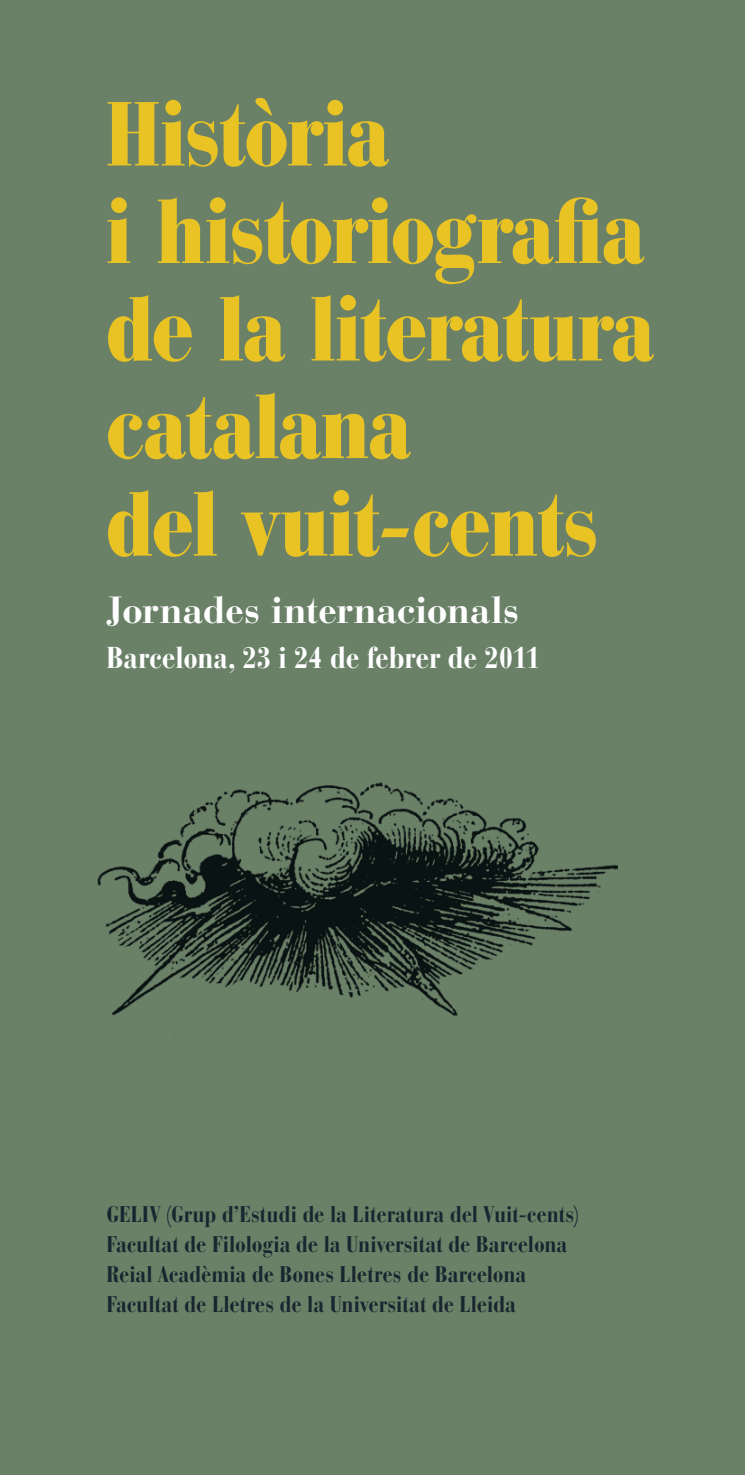
<style>
.page{position:relative;width:745px;height:1475px;background:#fff}
.page>*{position:absolute;margin:0;border:0;box-sizing:border-box;transform-origin:0 0}
.t1{font:900 condensed 90px/97.5px "Bauer Bodoni Std";letter-spacing:-.005em;color:#e9c323}
.t2{font:700 37.5px "Bauer Bodoni Std";letter-spacing:-.01em;color:#fff}
.t3{font:700 condensed 30px "Bauer Bodoni Std";letter-spacing:-.01em;color:#fff}
.t4{font:700 condensed 22.5px/30px "Bauer Bodoni Std";letter-spacing:-.005em;color:#1a262f}
</style>
<div class="page">
<div style="left:0;top:0;width:744px;height:1474px;background:#6a8168"></div>
<img style="left:97px;top:782px;width:520px;height:256px">
<p class="t1" style="left:106px;top:85px;width:548px">Història<br>i historiografia de la literatura catalana<br>del vuit-cents</p>
<p class="t2" style="left:106px;top:587px;width:414px">Jornades internacionals</p>
<p class="t3" style="left:106px;top:640px;width:435px">Barcelona, 23 i 24 de febrer de 2011</p>
<p class="t4" style="left:106px;top:1199px;width:474px">GELIV (Grup d’Estudi de la Literatura del Vuit-cents)<br>Facultat de Filologia de la Universitat de Barcelona Reial Acadèmia de Bones Lletres de Barcelona Facultat de Lletres de la Universitat de Lleida</p>
</div>
